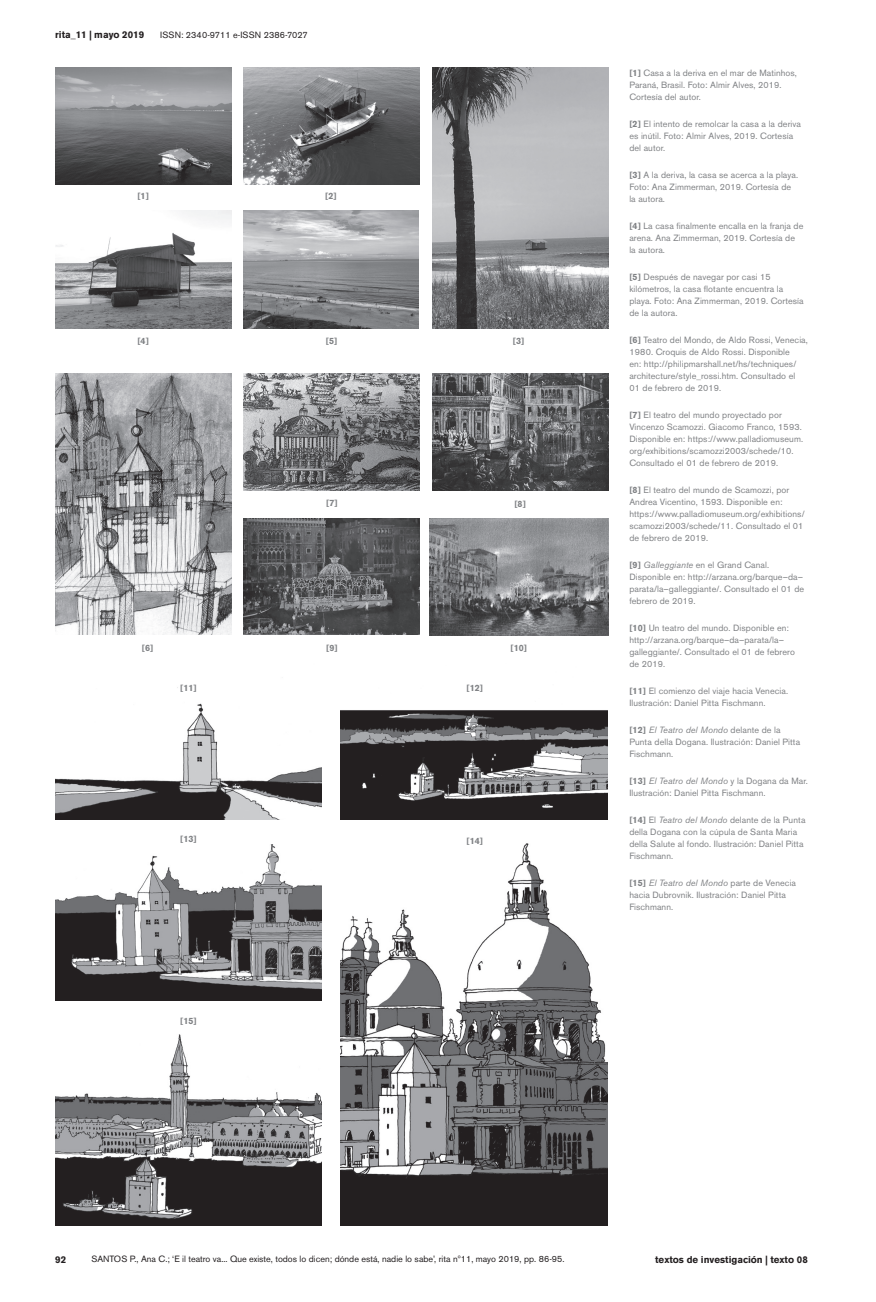
<style>
.page{position:relative;width:876px;height:1302px;background:#fff}
.page>*{position:absolute;margin:0;border:0;box-sizing:border-box;transform-origin:0 0}
.t1{font:700 9.75px "Akzidenz Grotesk BE";color:#231f20}
.t2{font:9px/12px "Akzidenz Grotesk BE";letter-spacing:.01em;color:#808285}
.t3{font:9px "Akzidenz Grotesk BE";color:#231f20}
.t4{font:700 9px "Akzidenz Grotesk BE";color:#808285}
.t5{font:9px "Akzidenz Grotesk BE";letter-spacing:.02em;color:#231f20}
.s1{font-weight:700}
.s2{font-style:italic}
</style>
<div class="page">
<img style="left:55px;top:67px;width:176px;height:118px">
<img style="left:244px;top:67px;width:176px;height:118px">
<img style="left:432px;top:67px;width:176px;height:261px">
<img style="left:55px;top:211px;width:176px;height:117px">
<img style="left:243px;top:211px;width:176px;height:117px">
<img style="left:244px;top:519px;width:176px;height:115px">
<img style="left:430px;top:519px;width:178px;height:116px">
<img style="left:55px;top:373px;width:176px;height:261px">
<img style="left:244px;top:373px;width:176px;height:117px">
<img style="left:432px;top:373px;width:176px;height:117px">
<img style="left:55px;top:687px;width:267px;height:132px">
<img style="left:341px;top:710px;width:266px;height:109px">
<img style="left:55px;top:844px;width:267px;height:155px">
<img style="left:340px;top:843px;width:267px;height:382px">
<img style="left:55px;top:1034px;width:267px;height:191px">
<p class="t1" style="left:55px;top:29px;width:90px">rita_11 | mayo 2019</p>
<p class="t5" style="left:160px;top:30px;width:149px">ISSN: 2340-9711 e-ISSN 2386-7027</p>
<p class="t4" style="left:137px;top:191px;width:13px">[1]</p>
<p class="t4" style="left:325px;top:191px;width:13px">[2]</p>
<p class="t4" style="left:137px;top:336px;width:13px">[4]</p>
<p class="t4" style="left:326px;top:336px;width:13px">[5]</p>
<p class="t4" style="left:513px;top:336px;width:13px">[3]</p>
<p class="t4" style="left:326px;top:497px;width:13px">[7]</p>
<p class="t4" style="left:514px;top:498px;width:13px">[8]</p>
<p class="t4" style="left:142px;top:642px;width:13px">[6]</p>
<p class="t4" style="left:326px;top:642px;width:13px">[9]</p>
<p class="t4" style="left:510px;top:642px;width:18px">[10]</p>
<p class="t4" style="left:180px;top:682px;width:18px">[11]</p>
<p class="t4" style="left:467px;top:682px;width:18px">[12]</p>
<p class="t4" style="left:180px;top:833px;width:18px">[13]</p>
<p class="t4" style="left:467px;top:835px;width:18px">[14]</p>
<p class="t4" style="left:180px;top:1015px;width:18px">[15]</p>
<p class="t2" style="left:629px;top:67px;width:169px"><span class="s1">[1]</span> Casa a la deriva en el mar de Matinhos,<br>Paraná, Brasil. Foto: Almir Alves, 2019.<br>Cortesía del autor.</p>
<p class="t2" style="left:629px;top:118px;width:173px"><span class="s1">[2]</span> El intento de remolcar la casa a la deriva es inútil. Foto: Almir Alves, 2019. Cortesía del autor.</p>
<p class="t2" style="left:629px;top:169px;width:170px"><span class="s1">[3]</span> A la deriva, la casa se acerca a la playa.<br>Foto: Ana Zimmerman, 2019. Cortesía de la autora.</p>
<p class="t2" style="left:629px;top:220px;width:176px"><span class="s1">[4]</span> La casa finalmente encalla en la franja de arena. Ana Zimmerman, 2019. Cortesía de la autora.</p>
<p class="t2" style="left:629px;top:271px;width:176px"><span class="s1">[5]</span> Después de navegar por casi 15 kilómetros, la casa flotante encuentra la playa. Foto: Ana Zimmerman, 2019. Cortesía de la autora.</p>
<p class="t2" style="left:629px;top:334px;width:180px"><span class="s1">[6]</span> Teatro del Mondo, de Aldo Rossi, Venecia, 1980. Croquis de Aldo Rossi. Disponible<br>en: http://philipmarshall.net/hs/techniques/ architecture/style_rossi.htm. Consultado el 01 de febrero de 2019.</p>
<p class="t2" style="left:629px;top:409px;width:175px"><span class="s1">[7]</span> El teatro del mundo proyectado por Vincenzo Scamozzi. Giacomo Franco, 1593.<br>Disponible en: https://www.palladiomuseum. org/exhibitions/scamozzi2003/schede/10.<br>Consultado el 01 de febrero de 2019.</p>
<p class="t2" style="left:629px;top:484px;width:177px"><span class="s1">[8]</span> El teatro del mundo de Scamozzi, por Andrea Vicentino, 1593. Disponible en: https://www.palladiomuseum.org/exhibitions/ scamozzi2003/schede/11. Consultado el 01 de febrero de 2019.</p>
<p class="t2" style="left:629px;top:559px;width:176px"><span class="s1">[9]</span> <span class="s2">Galleggiante</span> en el Grand Canal.<br>Disponible en: http://arzana.org/barque–da– parata/la–galleggiante/. Consultado el 01 de febrero de 2019.</p>
<p class="t2" style="left:629px;top:622px;width:167px"><span class="s1">[10]</span> Un teatro del mundo. Disponible en: http://arzana.org/barque–da–parata/la– galleggiante/. Consultado el 01 de febrero de 2019.</p>
<p class="t2" style="left:629px;top:685px;width:160px"><span class="s1">[11]</span> El comienzo del viaje hacia Venecia.<br>Ilustración: Daniel Pitta Fischmann.</p>
<p class="t2" style="left:629px;top:724px;width:173px"><span class="s1">[12]</span> <span class="s2">El Teatro del Mondo</span> delante de la<br>Punta della Dogana. Ilustración: Daniel Pitta<br>Fischmann.</p>
<p class="t2" style="left:629px;top:775px;width:180px"><span class="s1">[13]</span> <span class="s2">El Teatro del Mondo</span> y la Dogana da Mar.<br>Ilustración: Daniel Pitta Fischmann.</p>
<p class="t2" style="left:629px;top:814px;width:178px"><span class="s1">[14]</span> El <span class="s2">Teatro del Mondo</span> delante de la Punta della Dogana con la cúpula de Santa Maria della Salute al fondo. Ilustración: Daniel Pitta Fischmann.</p>
<p class="t2" style="left:629px;top:877px;width:168px"><span class="s1">[15]</span> <span class="s2">El Teatro del Mondo</span> parte de Venecia hacia Dubrovnik. Ilustración: Daniel Pitta<br>Fischmann.</p>
<p class="t1" style="left:55px;top:1253px;width:12px">92</p>
<p class="t3" style="left:91px;top:1253px;width:475px">SANTOS P., Ana C.; ‘E il teatro va... Que existe, todos lo dicen; dónde está, nadie lo sabe’, rita nº11, mayo 2019, pp. 86-95.</p>
<p class="t1" style="left:655px;top:1253px;width:154px">textos de investigación | texto 08</p>
</div>
